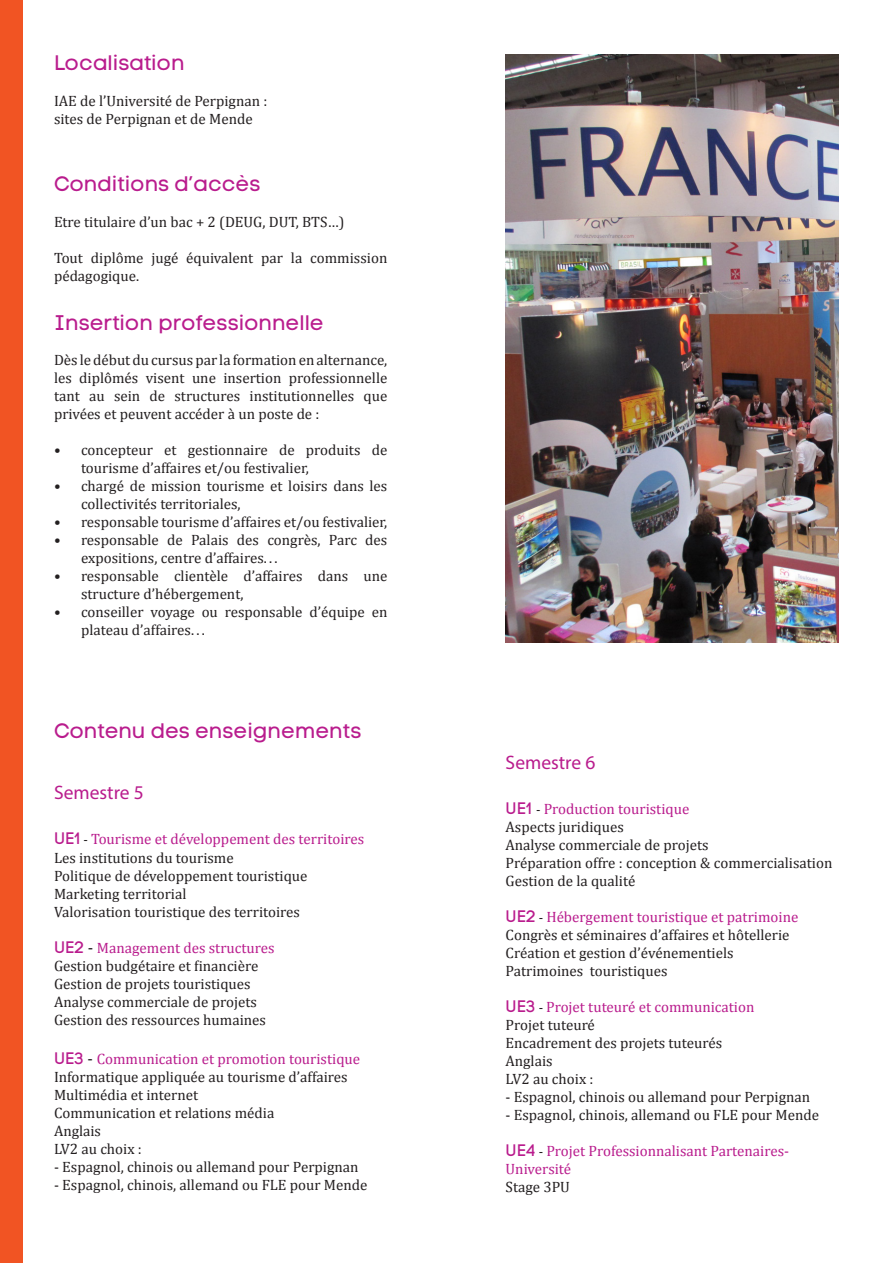
<style>
.page{position:relative;width:893px;height:1263px;background:#fff}
.page>*{position:absolute;margin:0;border:0;box-sizing:border-box;transform-origin:0 0}
.t1{font:21px "Code Pro LC";color:#b91c8d}
.t2{font:19.5px "Myriad Pro";color:#b91c8d}
.t3{font:15px/18px "Cambria";color:#231f20}
.t4{font:15px "Cambria";color:#b91c8d}
.s1{font-family:"Code Pro LC";font-size:16.5px}
.s2{font-size:13.5px;color:#231f20}
.s3{font-size:16.5px;color:#231f20}
</style>
<div class="page">
<div style="left:0;top:0;width:23px;height:1263px;background:#f15423"></div>
<img style="left:506px;top:54px;width:333px;height:588px">
<p class="t1" style="left:54px;top:50px;width:132px">Localisation</p>
<p class="t3" style="left:54px;top:92px;width:215px">IAE de l’Université de Perpignan :</p>
<p class="t3" style="left:54px;top:110px;width:200px">sites de Perpignan et de Mende</p>
<p class="t1" style="left:54px;top:171px;width:208px">Conditions d’accès</p>
<p class="t3" style="left:54px;top:213px;width:292px">Etre titulaire d’un bac + 2 (DEUG, DUT, BTS…)</p>
<p class="t3" style="left:54px;top:249px;width:335px">Tout diplôme jugé équivalent par la commission pédagogique.</p>
<p class="t1" style="left:54px;top:311px;width:271px">Insertion professionnelle</p>
<p class="t3" style="left:54px;top:350px;width:335px;text-align:justify">Dès le début du cursus par la formation en alternance, les diplômés visent une insertion professionnelle tant au sein de structures institutionnelles que privées et peuvent accéder à un poste de :</p>
<p class="t3" style="left:81px;top:440px;width:308px;text-indent:-27px">• concepteur et gestionnaire de produits de tourisme d’affaires et/ou festivalier,</p>
<p class="t3" style="left:81px;top:476px;width:308px;text-indent:-27px">• chargé de mission tourisme et loisirs dans les collectivités territoriales,</p>
<p class="t3" style="left:54px;top:512px;width:335px">• responsable tourisme d’affaires et/ou festivalier,</p>
<p class="t3" style="left:81px;top:530px;width:308px;text-indent:-27px">• responsable de Palais des congrès, Parc des expositions, centre d’affaires. . .</p>
<p class="t3" style="left:81px;top:566px;width:308px;text-indent:-27px">• responsable clientèle d’affaires dans une structure d’hébergement,</p>
<p class="t3" style="left:81px;top:602px;width:308px;text-indent:-27px">• conseiller voyage ou responsable d’équipe en plateau d’affaires. . .</p>
<p class="t1" style="left:54px;top:718px;width:309px">Contenu des enseignements</p>
<p class="t2" style="left:54px;top:781px;width:91px">Semestre 5</p>
<p class="t4" style="left:54px;top:830px;width:312px"><span class="s1">UE1</span> <span class="s2">-</span> Tourisme et développement des territoires</p>
<p class="t3" style="left:54px;top:848px;width:181px">Les institutions du tourisme</p>
<p class="t3" style="left:54px;top:866px;width:255px">Politique de développement touristique</p>
<p class="t3" style="left:54px;top:884px;width:134px">Marketing territorial</p>
<p class="t3" style="left:54px;top:902px;width:247px">Valorisation touristique des territoires</p>
<p class="t4" style="left:54px;top:938px;width:222px"><span class="s1">UE2</span> <span class="s3">-</span> Management des structures</p>
<p class="t3" style="left:54px;top:956px;width:206px">Gestion budgétaire et financière</p>
<p class="t3" style="left:54px;top:974px;width:198px">Gestion de projets touristiques</p>
<p class="t3" style="left:54px;top:992px;width:204px">Analyse commerciale de projets</p>
<p class="t3" style="left:54px;top:1010px;width:213px">Gestion des ressources humaines</p>
<p class="t4" style="left:54px;top:1050px;width:308px"><span class="s1">UE3</span> <span class="s3">-</span> Communication et promotion touristique</p>
<p class="t3" style="left:54px;top:1068px;width:295px">Informatique appliquée au tourisme d’affaires</p>
<p class="t3" style="left:54px;top:1086px;width:146px">Multimédia et internet</p>
<p class="t3" style="left:54px;top:1104px;width:222px">Communication et relations média</p>
<p class="t3" style="left:54px;top:1122px;width:49px">Anglais</p>
<p class="t3" style="left:54px;top:1140px;width:89px">LV2 au choix :</p>
<p class="t3" style="left:54px;top:1158px;width:306px">- Espagnol, chinois ou allemand pour Perpignan</p>
<p class="t3" style="left:54px;top:1176px;width:315px">- Espagnol, chinois, allemand ou FLE pour Mende</p>
<p class="t2" style="left:506px;top:750px;width:91px">Semestre 6</p>
<p class="t4" style="left:506px;top:800px;width:185px"><span class="s1">UE1</span> <span class="s2">-</span> Production touristique</p>
<p class="t3" style="left:506px;top:818px;width:120px">Aspects juridiques</p>
<p class="t3" style="left:506px;top:836px;width:204px">Analyse commerciale de projets</p>
<p class="t3" style="left:506px;top:854px;width:328px">Préparation offre : conception &amp; commercialisation</p>
<p class="t3" style="left:506px;top:872px;width:131px">Gestion de la qualité</p>
<p class="t4" style="left:506px;top:908px;width:294px"><span class="s1">UE2</span> <span class="s2">-</span> Hébergement touristique et patrimoine</p>
<p class="t3" style="left:506px;top:926px;width:286px">Congrès et séminaires d’affaires et hôtellerie</p>
<p class="t3" style="left:506px;top:944px;width:230px">Création et gestion d’événementiels</p>
<p class="t3" style="left:506px;top:962px;width:163px">Patrimoines touristiques</p>
<p class="t4" style="left:506px;top:998px;width:250px"><span class="s1">UE3</span> <span class="s2">-</span> Projet tuteuré et communication</p>
<p class="t3" style="left:506px;top:1016px;width:91px">Projet tuteuré</p>
<p class="t3" style="left:506px;top:1034px;width:218px">Encadrement des projets tuteurés</p>
<p class="t3" style="left:506px;top:1052px;width:49px">Anglais</p>
<p class="t3" style="left:506px;top:1070px;width:89px">LV2 au choix :</p>
<p class="t3" style="left:506px;top:1088px;width:306px">- Espagnol, chinois ou allemand pour Perpignan</p>
<p class="t3" style="left:506px;top:1106px;width:315px">- Espagnol, chinois, allemand ou FLE pour Mende</p>
<p class="t4" style="left:506px;top:1142px;width:285px"><span class="s1">UE4</span> <span class="s2">-</span> Projet Professionnalisant Partenaires-</p>
<p class="t4" style="left:506px;top:1160px;width:67px">Université</p>
<p class="t3" style="left:506px;top:1178px;width:66px">Stage 3PU</p>
</div>
